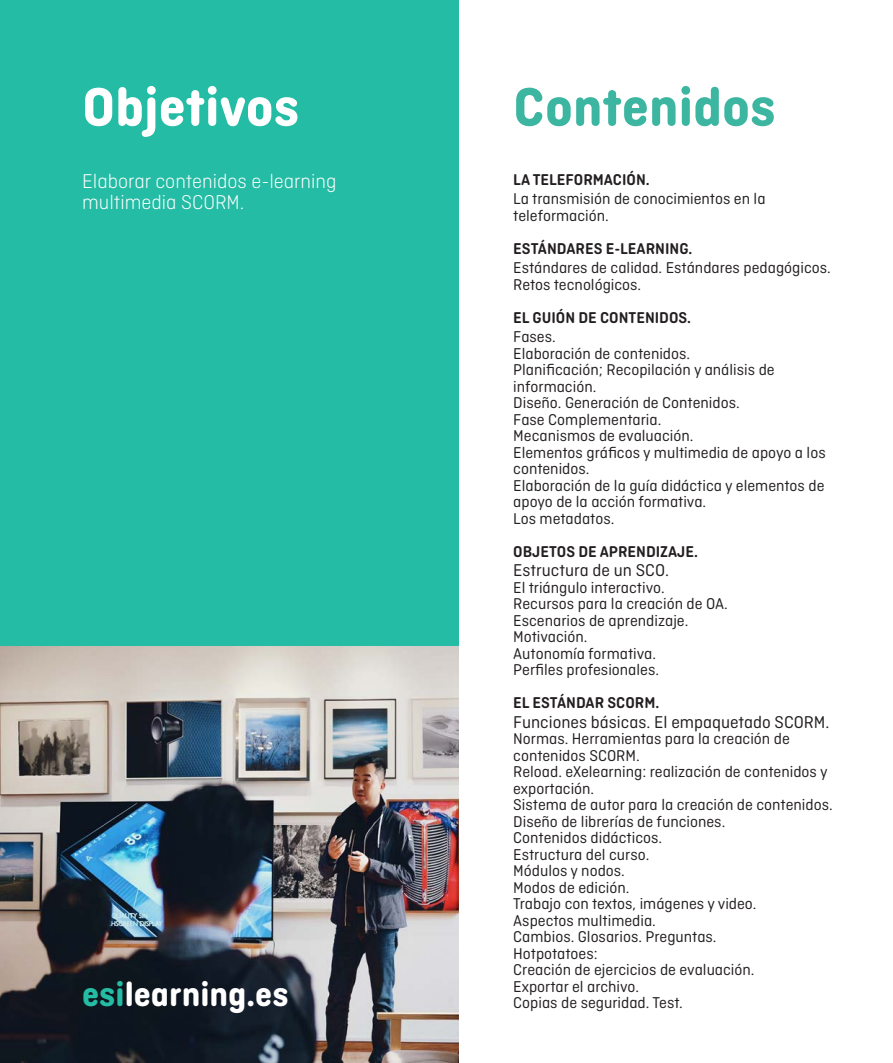
<style>
.page{position:relative;width:893px;height:1063px;background:#fff}
.page>*{position:absolute;margin:0;border:0;box-sizing:border-box;transform-origin:0 0}
.t1{font:700 57px "Ciutadella Rounded";color:#3cb5a1}
.t2{font:700 57px "Ciutadella Rounded";color:#fff}
.TEMA{font:700 36px "Ciutadella Rounded";color:#fff}
.t3{font:300 21px "Ciutadella Rounded";color:#fff}
.t4{font:18px "Ciutadella Rounded";color:#231f20}
.t5{font:16.5px/16.5px "Ciutadella Rounded";color:#231f20}
.t6{font:600 16.5px "Ciutadella Rounded";color:#231f20}
.s1{color:#24bca4}
</style>
<div class="page">
<div style="left:0;top:0;width:458px;height:682px;background:#24bca4"></div>
<img style="left:0;top:646px;width:458px;height:417px">
<p class="t2" style="left:82px;top:74px;width:219px">Objetivos</p>
<p class="t1" style="left:513px;top:74px;width:264px">Contenidos</p>
<p class="t6" style="left:513px;top:170px;width:138px">LA TELEFORMACIÓN.</p>
<p class="t5" style="left:513px;top:190px;width:254px">La transmisión de conocimientos en la</p>
<p class="t5" style="left:513px;top:207px;width:97px">teleformación.</p>
<p class="t6" style="left:513px;top:239px;width:181px">ESTÁNDARES E-LEARNING.</p>
<p class="t5" style="left:513px;top:259px;width:319px">Estándares de calidad. Estándares pedagógicos.</p>
<p class="t5" style="left:513px;top:276px;width:130px">Retos tecnológicos.</p>
<p class="t6" style="left:513px;top:308px;width:179px">EL GUIÓN DE CONTENIDOS.</p>
<p class="t5" style="left:513px;top:328px;width:44px">Fases.</p>
<p class="t5" style="left:513px;top:345px;width:178px">Elaboración de contenidos.</p>
<p class="t5" style="left:513px;top:361px;width:263px">Planificación; Recopilación y análisis de</p>
<p class="t5" style="left:513px;top:378px;width:85px">información.</p>
<p class="t5" style="left:513px;top:394px;width:228px">Diseño. Generación de Contenidos.</p>
<p class="t5" style="left:513px;top:411px;width:150px">Fase Complementaria.</p>
<p class="t5" style="left:513px;top:427px;width:182px">Mecanismos de evaluación.</p>
<p class="t5" style="left:513px;top:444px;width:314px">Elementos gráficos y multimedia de apoyo a los contenidos.</p>
<p class="t5" style="left:513px;top:477px;width:313px">Elaboración de la guía didáctica y elementos de apoyo de la acción formativa.</p>
<p class="t5" style="left:513px;top:510px;width:103px">Los metadatos.</p>
<p class="t6" style="left:513px;top:542px;width:186px">OBJETOS DE APRENDIZAJE.</p>
<p class="t4" style="left:513px;top:560px;width:157px">Estructura de un SCO.</p>
<p class="t5" style="left:513px;top:579px;width:153px">El triángulo interactivo.</p>
<p class="t5" style="left:513px;top:595px;width:216px">Recursos para la creación de OA.</p>
<p class="t5" style="left:513px;top:612px;width:177px">Escenarios de aprendizaje.</p>
<p class="t5" style="left:513px;top:628px;width:76px">Motivación.</p>
<p class="t5" style="left:513px;top:645px;width:144px">Autonomía formativa.</p>
<p class="t5" style="left:513px;top:661px;width:147px">Perfiles profesionales.</p>
<p class="t6" style="left:513px;top:693px;width:148px">EL ESTÁNDAR SCORM.</p>
<p class="t4" style="left:513px;top:712px;width:318px">Funciones básicas. El empaquetado SCORM.</p>
<p class="t5" style="left:513px;top:730px;width:278px">Normas. Herramientas para la creación de</p>
<p class="t5" style="left:513px;top:747px;width:128px">contenidos SCORM.</p>
<p class="t5" style="left:513px;top:763px;width:316px">Reload. eXelearning: realización de contenidos y exportación.</p>
<p class="t5" style="left:513px;top:796px;width:321px">Sistema de autor para la creación de contenidos.</p>
<p class="t5" style="left:513px;top:813px;width:214px">Diseño de librerías de funciones.</p>
<p class="t5" style="left:513px;top:829px;width:150px">Contenidos didácticos.</p>
<p class="t5" style="left:513px;top:846px;width:138px">Estructura del curso.</p>
<p class="t5" style="left:513px;top:862px;width:113px">Módulos y nodos.</p>
<p class="t5" style="left:513px;top:879px;width:118px">Modos de edición.</p>
<p class="t5" style="left:513px;top:895px;width:245px">Trabajo con textos, imágenes y video.</p>
<p class="t5" style="left:513px;top:912px;width:144px">Aspectos multimedia.</p>
<p class="t5" style="left:513px;top:928px;width:205px">Cambios. Glosarios. Preguntas.</p>
<p class="t5" style="left:513px;top:945px;width:86px">Hotpotatoes:</p>
<p class="t5" style="left:513px;top:961px;width:243px">Creación de ejercicios de evaluación.</p>
<p class="t5" style="left:513px;top:978px;width:127px">Exportar el archivo.</p>
<p class="t5" style="left:513px;top:994px;width:171px">Copias de seguridad. Test.</p>
<p class="t3" style="left:82px;top:170px;width:256px">Elaborar contenidos e-learning</p>
<p class="t3" style="left:82px;top:191px;width:164px">multimedia SCORM.</p>
<p class="TEMA" style="left:82px;top:973px;width:208px"><span class="s1">esi</span>learning.es</p>
</div>
